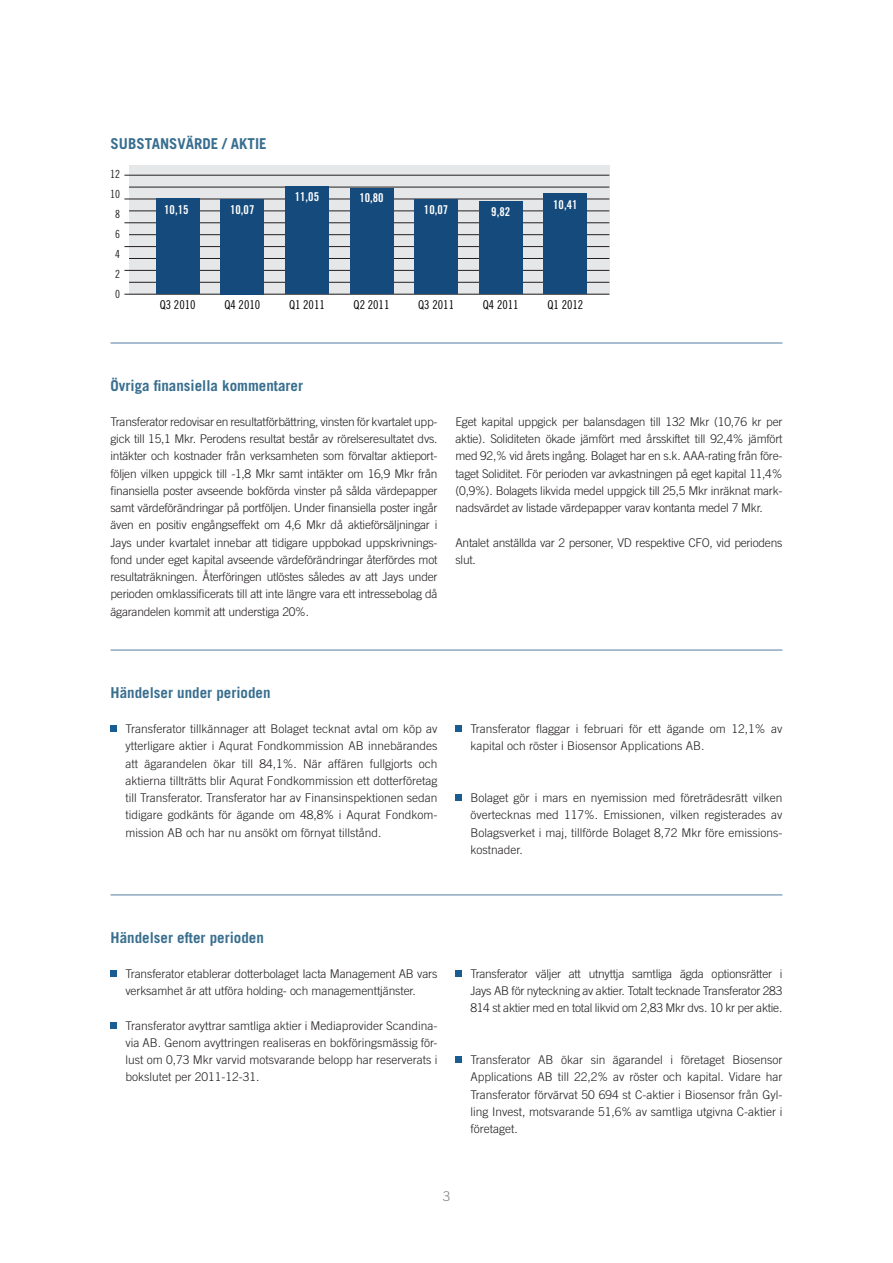
<style>
.page{position:relative;width:893px;height:1263px;background:#fff}
.page>*{position:absolute;margin:0;border:0;box-sizing:border-box;transform-origin:0 0}
.Rubrik_2{font:700 15px "Trade Gothic";color:#386e8f}
.t1{font:300 13.5px "Trade Gothic";color:#808285}
.t2{font:12.15px "Trade Gothic Cond Eighteen";color:#000001}
.t3{font:12.15px "Trade Gothic Bold Cond Twenty";color:#fff}
.Punkter{font:300 12px/17.2px "Trade Gothic";color:#231f20;text-align:justify}
.Bröd1{font:300 12px/17.2px "Trade Gothic";letter-spacing:-.02em;color:#231f20;text-align:justify}
.t4{font:11.25px/20px "Trade Gothic Cond Eighteen";color:#231f20;text-align:center}
</style>
<div class="page">
<div style="left:111px;top:725px;width:6px;height:7px;background:#1a5d93"></div>
<div style="left:455px;top:725px;width:7px;height:7px;background:#1a5d93"></div>
<div style="left:455px;top:794px;width:7px;height:7px;background:#1a5d93"></div>
<div style="left:111px;top:970px;width:6px;height:7px;background:#1a5d93"></div>
<div style="left:111px;top:1022px;width:6px;height:7px;background:#1a5d93"></div>
<div style="left:455px;top:970px;width:7px;height:7px;background:#1a5d93"></div>
<div style="left:455px;top:1056px;width:7px;height:7px;background:#1a5d93"></div>
<hr style="left:111px;top:649px;width:671px;height:2px;background:#8da9c1">
<hr style="left:111px;top:342px;width:671px;height:2px;background:#8da9c1">
<hr style="left:111px;top:894px;width:671px;height:2px;background:#8da9c1">
<div style="left:129px;top:165px;width:480px;height:129px;background:#e6e7e9"></div>
<hr style="left:124px;top:199px;width:485px;height:1px;background:#231f20">
<hr style="left:129px;top:211px;width:480px;height:1px;background:#231f20">
<hr style="left:124px;top:294px;width:485px;height:1px;background:#231f20">
<hr style="left:124px;top:270px;width:485px;height:1px;background:#231f20">
<hr style="left:129px;top:187px;width:480px;height:1px;background:#231f20">
<hr style="left:124px;top:175px;width:485px;height:1px;background:#231f20">
<hr style="left:124px;top:222px;width:485px;height:1px;background:#231f20">
<hr style="left:129px;top:258px;width:480px;height:1px;background:#231f20">
<hr style="left:124px;top:246px;width:485px;height:1px;background:#231f20">
<hr style="left:129px;top:282px;width:480px;height:1px;background:#231f20">
<hr style="left:129px;top:234px;width:480px;height:1px;background:#231f20">
<div style="left:156px;top:198px;width:43px;height:96px;background:#144a7c"></div>
<div style="left:221px;top:199px;width:43px;height:95px;background:#144a7c"></div>
<div style="left:415px;top:199px;width:43px;height:95px;background:#144a7c"></div>
<div style="left:479px;top:201px;width:43px;height:93px;background:#144a7c"></div>
<div style="left:544px;top:194px;width:43px;height:100px;background:#144a7c"></div>
<div style="left:285px;top:186px;width:44px;height:108px;background:#144a7c"></div>
<div style="left:350px;top:188px;width:43px;height:106px;background:#144a7c"></div>
<p class="Rubrik_2" style="left:111px;top:134px;width:158px">SUBSTANSVÄRDE / AKTIE</p>
<p class="t4" style="left:110px;top:164px;width:11px">12<br>10<br>8<br>6<br>4<br>2<br>0</p>
<p class="t2" style="left:160px;top:298px;width:37px">Q3 2010</p>
<p class="t2" style="left:224px;top:298px;width:37px">Q4 2010</p>
<p class="t2" style="left:289px;top:298px;width:37px">Q1 2011</p>
<p class="t2" style="left:354px;top:298px;width:37px">Q2 2011</p>
<p class="t2" style="left:418px;top:298px;width:37px">Q3 2011</p>
<p class="t2" style="left:483px;top:298px;width:37px">Q4 2011</p>
<p class="t2" style="left:547px;top:298px;width:37px">Q1 2012</p>
<p class="t3" style="left:295px;top:189px;width:26px">11,05</p>
<p class="t3" style="left:359px;top:191px;width:26px">10,80</p>
<p class="t3" style="left:164px;top:202px;width:26px">10,15</p>
<p class="t3" style="left:230px;top:202px;width:26px">10,07</p>
<p class="t3" style="left:424px;top:202px;width:26px">10,07</p>
<p class="t3" style="left:553px;top:197px;width:26px">10,41</p>
<p class="t3" style="left:491px;top:204px;width:20px">9,82</p>
<p class="Rubrik_2" style="left:111px;top:377px;width:194px">Övriga finansiella kommentarer</p>
<p class="Bröd1" style="left:111px;top:413px;width:328px">Transferator redovisar en resultatförbättring, vinsten för kvartalet upp&shy;gick till 15,1 Mkr. Perodens resultat består av rörelseresultatet dvs. intäkter och kostnader från verksamheten som förvaltar aktieport&shy;följen vilken uppgick till -1,8 Mkr samt intäkter om 16,9 Mkr från finansiella poster avseende bokförda vinster på sålda värdepapper samt värdeförändringar på portföljen. Under finansiella poster ingår även en positiv engångseffekt om 4,6 Mkr då aktieförsäljningar i Jays under kvartalet innebar att tidigare uppbokad uppskrivnings&shy;fond under eget kapital avseende värdeförändringar återfördes mot resultaträkningen. Återföringen utlöstes således av att Jays under perioden omklassificerats till att inte längre vara ett intressebolag då ägarandelen kommit att understiga 20%.</p>
<p class="Bröd1" style="left:455px;top:413px;width:328px">Eget kapital uppgick per balansdagen till 132 Mkr (10,76 kr per aktie). Soliditeten ökade jämfört med årsskiftet till 92,4% jämfört med 92,% vid årets ingång. Bolaget har en s.k. AAA-rating från före&shy;taget Soliditet. För perioden var avkastningen på eget kapital 11,4% (0,9%). Bolagets likvida medel uppgick till 25,5 Mkr inräknat mark&shy;nadsvärdet av listade värdepapper varav kontanta medel 7 Mkr.</p>
<p class="Bröd1" style="left:455px;top:534px;width:328px">Antalet anställda var 2 personer, VD respektive CFO, vid periodens slut.</p>
<p class="Rubrik_2" style="left:111px;top:684px;width:161px">Händelser under perioden</p>
<p class="Punkter" style="left:125px;top:720px;width:314px">Transferator tillkännager att Bolaget tecknat avtal om köp av ytterligare aktier i Aqurat Fondkommission AB innebärandes att ägarandelen ökar till 84,1%. När affären fullgjorts och aktierna tillträtts blir Aqurat Fondkommission ett dotterföretag till Transferator. Transferator har av Finansinspektionen sedan tidigare godkänts för ägande om 48,8% i Aqurat Fondkom&shy;mission AB och har nu ansökt om förnyat tillstånd.</p>
<p class="Punkter" style="left:470px;top:720px;width:314px">Transferator flaggar i februari för ett ägande om 12,1% av kapital och röster i Biosensor Applications AB.</p>
<p class="Punkter" style="left:470px;top:789px;width:314px">Bolaget gör i mars en nyemission med företrädesrätt vilken övertecknas med 117%. Emissionen, vilken registerades av Bolagsverket i maj, tillförde Bolaget 8,72 Mkr före emissions&shy;kostnader.</p>
<p class="Rubrik_2" style="left:111px;top:929px;width:155px">Händelser efter perioden</p>
<p class="Punkter" style="left:125px;top:965px;width:313px">Transferator etablerar dotterbolaget Iacta Management AB vars verksamhet är att utföra holding- och managementtjänster.</p>
<p class="Punkter" style="left:125px;top:1016px;width:314px">Transferator avyttrar samtliga aktier i Mediaprovider Scandina&shy;via AB. Genom avyttringen realiseras en bokföringsmässig för&shy;lust om 0,73 Mkr varvid motsvarande belopp har reserverats i bokslutet per 2011-12-31.</p>
<p class="Punkter" style="left:470px;top:965px;width:314px">Transferator väljer att utnyttja samtliga ägda optionsrätter i Jays AB för nyteckning av aktier. Totalt tecknade Transferator 283<br>814 st aktier med en total likvid om 2,83 Mkr dvs. 10 kr per aktie.</p>
<p class="Punkter" style="left:470px;top:1051px;width:314px">Transferator AB ökar sin ägarandel i företaget Biosensor Applications AB till 22,2% av röster och kapital. Vidare har Transferator förvärvat 50 694 st C-aktier i Biosensor från Gyl&shy;ling Invest, motsvarande 51,6% av samtliga utgivna C-aktier i företaget.</p>
<p class="t1" style="left:443px;top:1188px;width:9px">3</p>
</div>
